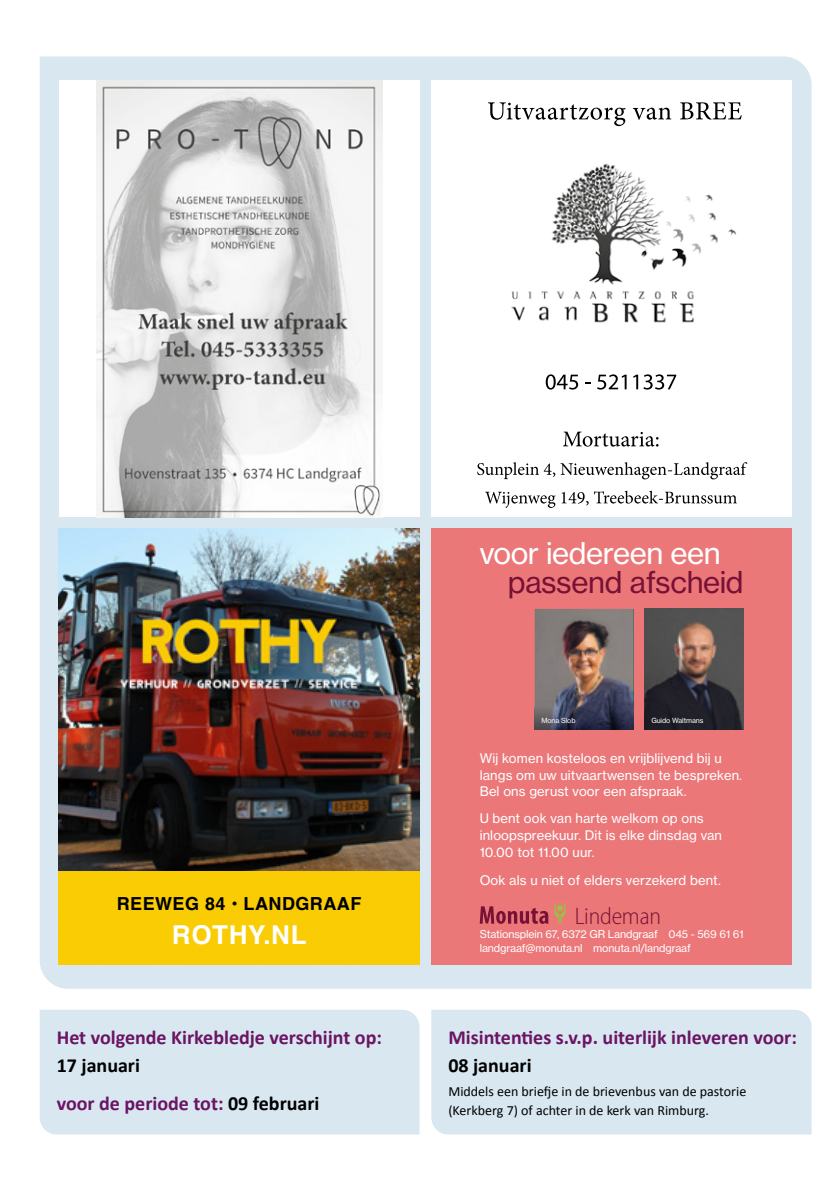
<style>
.page{position:relative;width:840px;height:1191px;background:#fff}
.page>*{position:absolute;margin:0;border:0;box-sizing:border-box;transform-origin:0 0}
.t1{font:29.6px "Haas Grot Text R 55 Roman";letter-spacing:-.015em;color:#fff}
.t2{font:29.6px "Haas Grot Text R 55 Roman";letter-spacing:-.015em;color:#771135}
.t3{font:700 26px "Helvetica";letter-spacing:.025em;color:#fff}
.t4{font:300 semi-condensed 24px "Myriad Pro";letter-spacing:-.01em;color:#771135}
.t5{font:700 20px "Calibri";color:#6b1463}
.t6{font:700 20px/38px "Calibri";color:#000}
.t7{font:700 18px "Helvetica";letter-spacing:.025em;color:#000}
.t8{font:14px/19px "Calibri";color:#000}
.t9{font:13px/16.6px "Haas Grot Text R 55 Roman";letter-spacing:.01em;color:#fff}
.t10{font:10.6px/14.2px "Haas Grot Text R 55 Roman";letter-spacing:-.01em;color:#fff}
.t11{font:7px "Haas Grot Text R 55 Roman";letter-spacing:-.01em;color:#fff}
.s1{color:#6b1463}
</style>
<div class="page">
<div style="left:40px;top:1010px;width:379px;height:124px;background:#d8e7f0"></div>
<div style="left:431px;top:1010px;width:380px;height:124px;background:#d8e7f0"></div>
<div style="left:40px;top:56px;width:771px;height:932px;background:#d8e7f0"></div>
<div style="left:431px;top:80px;width:360px;height:437px;background:#fff"></div>
<svg style="left:545px;top:374px;width:33px;height:15px"></svg>
<svg style="left:597px;top:374px;width:29px;height:15px"></svg>
<svg style="left:633px;top:375px;width:4px;height:14px"></svg>
<svg style="left:643px;top:374px;width:32px;height:15px"></svg>
<svg style="left:563px;top:432px;width:95px;height:14px"></svg>
<svg style="left:477px;top:462px;width:269px;height:17px"></svg>
<svg style="left:485px;top:492px;width:70px;height:16px"></svg>
<svg style="left:561px;top:490px;width:175px;height:15px"></svg>
<svg style="left:488px;top:102px;width:137px;height:24px"></svg>
<svg style="left:632px;top:108px;width:39px;height:12px"></svg>
<svg style="left:680px;top:102px;width:61px;height:18px"></svg>
<img style="left:511px;top:163px;width:225px;height:160px">
<div style="left:59px;top:80px;width:360px;height:437px;background:#fff"></div>
<img style="left:96px;top:80px;width:286px;height:437px">
<div style="left:431px;top:528px;width:360px;height:437px;background:#ea7878"></div>
<img style="left:534px;top:609px;width:99px;height:98px">
<img style="left:644px;top:609px;width:99px;height:120px">
<img style="left:534px;top:707px;width:99px;height:22px">
<svg style="left:479px;top:906px;width:69px;height:18px"></svg>
<svg style="left:554px;top:902px;width:11px;height:21px"></svg>
<img style="left:59px;top:528px;width:360px;height:437px">
<h3 class="t7" style="left:117px;top:892px;width:246px">REEWEG 84 • LANDGRAAF</h3>
<h2 class="t3" style="left:172px;top:918px;width:136px">ROTHY.NL</h2>
<h3 class="t5" style="left:57px;top:1023px;width:326px">Het volgende Kirkebledje verschijnt op:</h3>
<h3 class="t6" style="left:57px;top:1045px;width:264px">17 januari<br><span class="s1">voor de periode tot:</span> 09 februari</h3>
<h1 class="t1" style="left:479px;top:534px;width:242px">voor iedereen een</h1>
<h1 class="t2" style="left:507px;top:564px;width:237px">passend afscheid</h1>
<p class="t11" style="left:541px;top:716px;width:36px">Mona Slob</p>
<p class="t11" style="left:651px;top:716px;width:53px">Guido Waltmans</p>
<p class="t9" style="left:479px;top:750px;width:264px">Wij komen kosteloos en vrijblijvend bij u langs om uw uitvaartwensen te bespreken.<br>Bel ons gerust voor een afspraak.</p>
<p class="t9" style="left:479px;top:810px;width:244px">U bent ook van harte welkom op ons inloopspreekuur. Dit is elke dinsdag van<br>10.00 tot 11.00 uur.</p>
<p class="t9" style="left:479px;top:872px;width:242px">Ook als u niet of elders verzekerd bent.</p>
<h3 class="t4" style="left:574px;top:901px;width:88px">Lindeman</h3>
<p class="t10" style="left:479px;top:927px;width:265px">Stationsplein 67, 6372 GR Landgraaf 045 - 569 61 61 landgraaf@monuta.nl monuta.nl/landgraaf</p>
<h3 class="t5" style="left:448px;top:1023px;width:350px">Misintenties s.v.p. uiterlijk inleveren voor:</h3>
<h3 class="t6" style="left:448px;top:1045px;width:85px">08 januari</h3>
<p class="t8" style="left:448px;top:1081px;width:299px">Middels een briefje in de brievenbus van de pastorie (Kerkberg 7) of achter in de kerk van Rimburg.</p>
</div>
